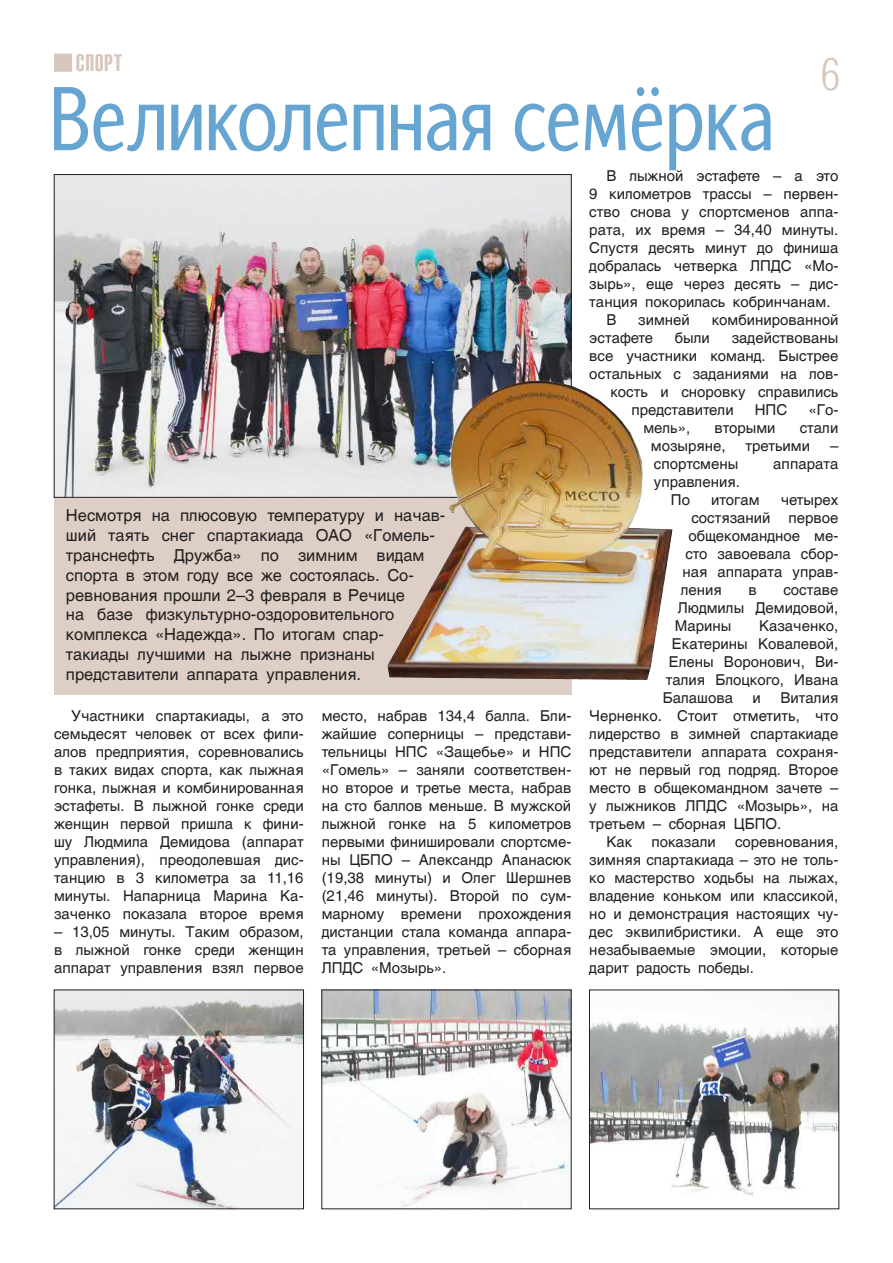
<style>
.page{position:relative;width:893px;height:1263px;background:#fff}
.page>*{position:absolute;margin:0;border:0;box-sizing:border-box;transform-origin:0 0}
.t1{font:85.5px "Artemius Sans SN";color:#66a4d1;scale:.84 1}
.t2{font:300 45px "Helios Cond";color:#d7c6bc}
.t3{font:23.55px "Helios Ultra Compressed";letter-spacing:.02em;color:#d7c6bc;scale:1.15 1}
.t4{font:16.5px/19.8px "AG Helvetica Cyr Roman";color:#231f20}
.t5{font:15px/18px "AG Helvetica Cyr Roman";color:#231f20;text-align:justify}
</style>
<div class="page">
<img style="left:605px;top:528px;width:68px;height:152px">
<img style="left:452px;top:379px;width:203px;height:192px;border-radius:50%">
<svg style="left:54px;top:497px;width:517px;height:197px;background:#d4c5b8"></svg>
<img style="left:56px;top:176px;width:513px;height:319px">
<div style="left:54px;top:174px;width:517px;height:323px;border:1px solid #231f20"></div>
<img style="left:56px;top:992px;width:246px;height:215px">
<img style="left:456px;top:381px;width:86px;height:51px">
<div style="left:54px;top:54px;width:18px;height:18px;background:#d7c6bc"></div>
<img style="left:591px;top:1021px;width:246px;height:174px">
<div style="left:589px;top:990px;width:250px;height:219px;border:1px solid #231f20"></div>
<img style="left:324px;top:992px;width:245px;height:215px">
<p class="t3" style="left:76px;top:49px;width:42px">СПОРТ</p>
<p class="t2" style="left:821px;top:49px;width:21px">6</p>
<p class="t1" style="left:50px;top:67px;width:863px">Великолепная семёрка</p>
<p class="t5" style="left:589px;top:166px;width:251px;text-indent:17px">В лыжной эстафете – а это 9 километров трассы – первен&shy;ство снова у спортсменов аппа&shy;рата, их время – 34,40 минуты.<br>Спустя десять минут до финиша добралась четверка ЛПДС «Мо&shy;зырь», еще через десять – дис&shy;танция покорилась кобринчанам.</p>
<p class="t5" style="left:606px;top:310px;width:12px">В</p>
<p class="t5" style="left:638px;top:310px;width:53px">зимней</p>
<p class="t5" style="left:712px;top:310px;width:128px">комбинированной</p>
<p class="t5" style="left:589px;top:328px;width:65px">эстафете</p>
<p class="t5" style="left:675px;top:328px;width:36px">были</p>
<p class="t5" style="left:732px;top:328px;width:108px">задействованы</p>
<p class="t5" style="left:589px;top:346px;width:251px">все участники команд. Быстрее</p>
<p class="t5" style="left:589px;top:364px;width:250px">остальных с заданиями на лов-</p>
<p class="t5" style="left:610px;top:382px;width:230px">кость и сноровку справились</p>
<p class="t5" style="left:631px;top:400px;width:104px">представители</p>
<p class="t5" style="left:755px;top:400px;width:34px">НПС</p>
<p class="t5" style="left:808px;top:400px;width:32px">«Го-</p>
<p class="t5" style="left:643px;top:418px;width:48px">мель»,</p>
<p class="t5" style="left:714px;top:418px;width:63px">вторыми</p>
<p class="t5" style="left:800px;top:418px;width:40px">стали</p>
<p class="t5" style="left:651px;top:436px;width:76px">мозыряне,</p>
<p class="t5" style="left:746px;top:436px;width:66px">третьими</p>
<p class="t5" style="left:830px;top:436px;width:10px">–</p>
<p class="t5" style="left:654px;top:454px;width:86px">спортсмены</p>
<p class="t5" style="left:773px;top:454px;width:67px">аппарата</p>
<p class="t5" style="left:654px;top:472px;width:88px">управления.</p>
<p class="t5" style="left:671px;top:490px;width:21px">По</p>
<p class="t5" style="left:711px;top:490px;width:50px">итогам</p>
<p class="t5" style="left:781px;top:490px;width:59px">четырех</p>
<p class="t5" style="left:691px;top:508px;width:149px">состязаний первое</p>
<p class="t5" style="left:688px;top:526px;width:151px">общекомандное ме-</p>
<p class="t5" style="left:685px;top:544px;width:154px">сто завоевала сбор-</p>
<p class="t5" style="left:682px;top:562px;width:157px">ная аппарата управ-</p>
<p class="t5" style="left:681px;top:580px;width:43px">ления</p>
<p class="t5" style="left:748px;top:580px;width:10px">в</p>
<p class="t4" style="left:66px;top:506px;width:381px">Несмотря на плюсовую температуру и начав&shy;ший таять снег спартакиада ОАО «Гомель&shy;транснефть Дружба» по зимним видам спорта в этом году все же состоялась. Со&shy;ревнования прошли 2–3 февраля в Речице<br>на базе физкультурно-оздоровительного комплекса «Надежда». По итогам спар&shy;такиады лучшими на лыжне признаны представители аппарата управления.</p>
<p class="t5" style="left:675px;top:580px;width:165px;text-indent:109px">составе Людмилы Демидовой, Марины</p>
<p class="t5" style="left:759px;top:616px;width:81px">Казаченко,</p>
<p class="t5" style="left:672px;top:634px;width:168px">Екатерины Ковалевой,</p>
<p class="t5" style="left:669px;top:652px;width:171px">Елены Воронович, Ви-</p>
<p class="t5" style="left:666px;top:670px;width:174px">талия Блоцкого, Ивана</p>
<p class="t5" style="left:663px;top:688px;width:72px">Балашова</p>
<p class="t5" style="left:753px;top:688px;width:10px">и</p>
<p class="t5" style="left:589px;top:688px;width:251px;text-indent:191px">Виталия Черненко. Стоит отметить, что лидерство в зимней спартакиаде представители аппарата сохраня&shy;ют не первый год подряд. Второе место в общекомандном зачете – у лыжников ЛПДС «Мозырь», на третьем – сборная ЦБПО.</p>
<p class="t5" style="left:606px;top:832px;width:27px">Как</p>
<p class="t5" style="left:651px;top:832px;width:66px">показали</p>
<p class="t5" style="left:322px;top:707px;width:251px">место, набрав 134,4 балла. Бли&shy;жайшие соперницы – представи&shy;тельницы НПС «Защебье» и НПС «Гомель» – заняли соответствен&shy;но второе и третье места, набрав на сто баллов меньше. В мужской лыжной гонке на 5 километров первыми финишировали спортсме&shy;ны ЦБПО – Александр Апанасюк (19,38 минуты) и Олег Шершнев (21,46 минуты). Второй по сум&shy;марному времени прохождения дистанции стала команда аппара&shy;та управления, третьей – сборная ЛПДС «Мозырь».</p>
<p class="t5" style="left:54px;top:707px;width:251px;text-indent:17px">Участники спартакиады, а это семьдесят человек от всех фили&shy;алов предприятия, соревновались в таких видах спорта, как лыжная гонка, лыжная и комбинированная эстафеты. В лыжной гонке среди женщин первой пришла к фини&shy;шу Людмила Демидова (аппарат управления), преодолевшая дис&shy;танцию в 3 километра за 11,16 минуты. Напарница Марина Ка&shy;заченко показала второе время</p>
<p class="t5" style="left:54px;top:923px;width:251px">– 13,05 минуты. Таким образом, в лыжной гонке среди женщин аппарат управления взял первое</p>
<p class="t5" style="left:589px;top:832px;width:251px;text-indent:146px">соревнования, зимняя спартакиада – это не толь&shy;ко мастерство ходьбы на лыжах, владение коньком или классикой, но и демонстрация настоящих чу&shy;дес эквилибристики. А еще это незабываемые эмоции, которые дарит радость победы.</p>
</div>
